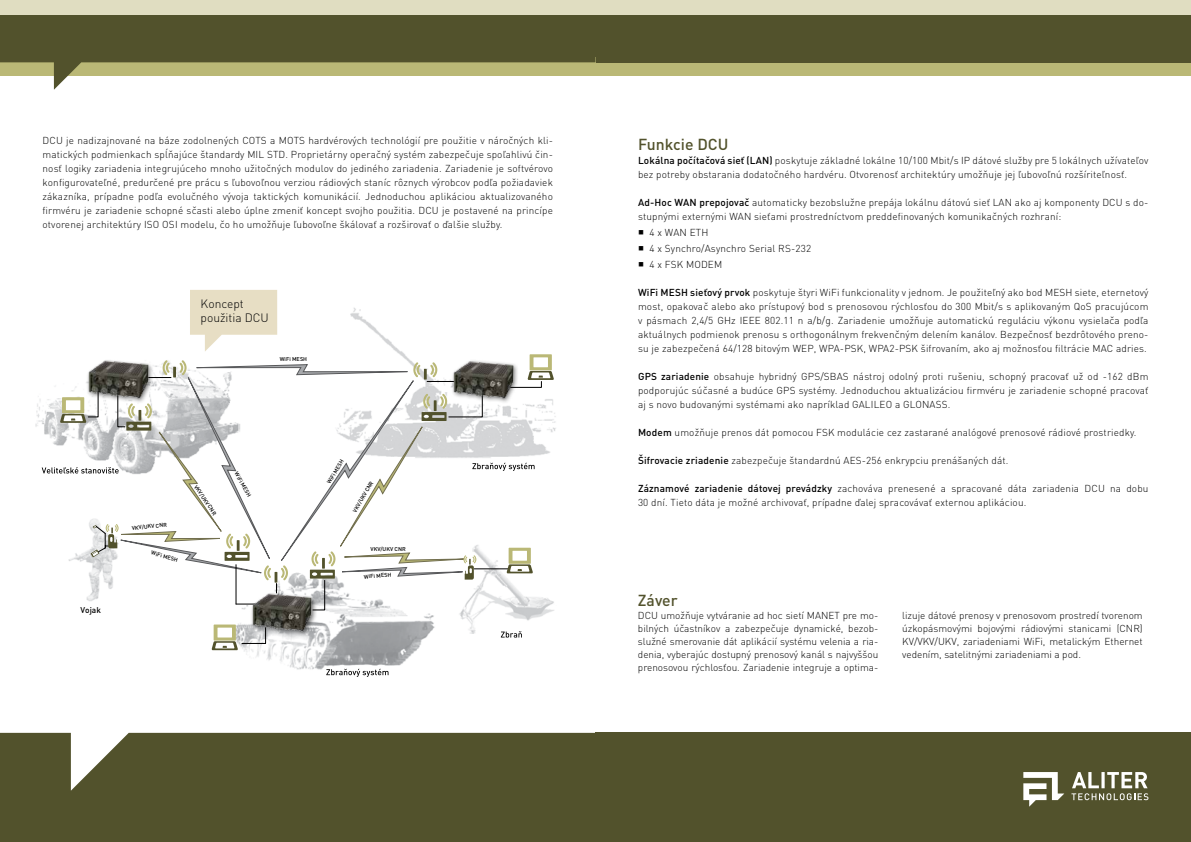
<style>
.page{position:relative;width:1191px;height:842px;background:#fff}
.page>*{position:absolute;margin:0;border:0;box-sizing:border-box;transform-origin:0 0}
.t1{font:500 15.8px "DIN Pro";color:#52522c}
.t2{font:300 12px/14.4px "DIN Pro";color:#000}
.t3{font:300 10px/14px "DIN Pro";letter-spacing:.015em;color:#000;text-align:justify}
.t4{font:500 8.3px "DIN Pro";color:#000}
.t5{font:500 5.6px "DIN Pro";color:#000}
.s1{font-weight:500}
.s2{font-family:"Arial Unicode MS";font-weight:400}
</style>
<div class="page">
<div style="left:595px;top:733px;width:596px;height:109px;background:#52522c"></div>
<svg style="left:1023px;top:772px;width:41px;height:35px"></svg>
<svg style="left:1071px;top:772px;width:77px;height:28px"></svg>
<div style="left:595px;top:57px;width:596px;height:19px;background:#bab876"></div>
<div style="left:595px;top:0;width:596px;height:62px;background:#52522c"></div>
<div style="left:595px;top:0;width:596px;height:14px;background:#e0ddc1"></div>
<div style="left:0;top:733px;width:595px;height:109px;background:#52522c"></div>
<svg style="left:0;top:14px;width:595px;height:76px;fill:#52522c"></svg>
<div style="left:0;top:0;width:595px;height:14px;background:#e0ddc1"></div>
<img style="left:350px;top:307px;width:206px;height:124px">
<img style="left:232px;top:644px;width:189px;height:28px">
<svg style="left:213px;top:611px;width:329px;height:33px"></svg>
<div style="left:214px;top:624px;width:22px;height:17px;background:linear-gradient(to right,#bab876,#bab876)"></div>
<div style="left:217px;top:628px;width:15px;height:9px;background:#fff"></div>
<svg style="left:212px;top:641px;width:26px;height:9px"></svg>
<div style="left:529px;top:354px;width:23px;height:16px;background:#bab876"></div>
<svg style="left:533px;top:357px;width:15px;height:10px"></svg>
<svg style="left:501px;top:631px;width:21px;height:6px"></svg>
<svg style="left:326px;top:669px;width:62px;height:8px"></svg>
<svg style="left:42px;top:358px;width:512px;height:253px"></svg>
<svg style="left:190px;top:290px;width:87px;height:61px"></svg>
<div style="left:86px;top:358px;width:68px;height:46px;background:#000;opacity:.55"></div>
<img style="left:85px;top:358px;width:68px;height:44px">
<div style="left:451px;top:358px;width:68px;height:46px;background:#fff"></div>
<img style="left:449px;top:350px;width:69px;height:53px">
<div style="left:250px;top:591px;width:68px;height:46px;background:#000;opacity:.55"></div>
<img style="left:248px;top:583px;width:69px;height:52px">
<p class="t3" style="left:43px;top:133px;width:512px">DCU je nadizajnované na báze zodolnených COTS a MOTS hardvérových technológií pre použitie v náročných kli&shy;matických podmienkach spĺňajúce štandardy MIL STD. Proprietárny operačný systém zabezpečuje spoľahlivú čin&shy;nosť logiky zariadenia integrujúceho mnoho užitočných modulov do jediného zariadenia. Zariadenie je softvérovo konfigurovateľné, predurčené pre prácu s ľubovoľnou verziou rádiových staníc rôznych výrobcov podľa požiadaviek zákazníka, prípadne podľa evolučného vývoja taktických komunikácií. Jednoduchou aplikáciou aktualizovaného firmvéru je zariadenie schopné sčasti alebo úplne zmeniť koncept svojho použitia. DCU je postavené na princípe otvorenej architektúry ISO OSI modelu, čo ho umožňuje ľubovoľne škálovať a rozširovať o ďalšie služby.</p>
<p class="t2" style="left:201px;top:296px;width:70px">Koncept použitia DCU</p>
<p class="t5" style="left:280px;top:355px;width:29px">WiFi MESH</p>
<p class="t4" style="left:81px;top:604px;width:22px">Vojak</p>
<p class="t5" style="left:132px;top:524px;width:37px;rotate:-5deg">VKV/UKV CNR</p>
<p class="t5" style="left:152px;top:549px;width:29px;rotate:15deg">WiFi MESH</p>
<p class="t5" style="left:325px;top:481px;width:29px;rotate:-60deg">WiFi MESH</p>
<p class="t5" style="left:239px;top:470px;width:29px;rotate:60deg">WiFi MESH</p>
<p class="t5" style="left:199px;top:483px;width:37px;rotate:56deg">VKV/UKV CNR</p>
<p class="t5" style="left:351px;top:510px;width:37px;rotate:-60deg">VKV/UKV CNR</p>
<p class="t5" style="left:371px;top:545px;width:37px;rotate:1deg">VKV/UKV CNR</p>
<p class="t5" style="left:364px;top:573px;width:29px;rotate:-5deg">WiFi MESH</p>
<h1 class="t1" style="left:638px;top:133px;width:92px">Funkcie DCU</h1>
<p class="t3" style="left:638px;top:153px;width:512px"><span class="s1">Lokálna počítačová sieť (LAN)</span> poskytuje základné lokálne 10/100 Mbit/s IP dátové služby pre 5 lokálnych užívateľov bez potreby obstarania dodatočného hardvéru. Otvorenosť architektúry umožňuje jej ľubovoľnú rozšíriteľnosť.</p>
<p class="t3" style="left:638px;top:195px;width:512px"><span class="s1">Ad-Hoc WAN prepojovač</span> automaticky bezobslužne prepája lokálnu dátovú sieť LAN ako aj komponenty DCU s do&shy;stupnými externými WAN sieťami prostredníctvom preddefinovaných komunikačných rozhraní:</p>
<p class="t3" style="left:638px;top:225px;width:72px"><span class="s2">■</span> 4 x WAN ETH</p>
<p class="t3" style="left:638px;top:241px;width:175px"><span class="s2">■</span> 4 x Synchro/Asynchro Serial RS-232</p>
<p class="t3" style="left:638px;top:257px;width:86px"><span class="s2">■</span> 4 x FSK MODEM</p>
<p class="t3" style="left:638px;top:285px;width:512px"><span class="s1">WiFi MESH sieťový prvok</span> poskytuje štyri WiFi funkcionality v jednom. Je použiteľný ako bod MESH siete, eternetový most, opakovač alebo ako prístupový bod s prenosovou rýchlosťou do 300 Mbit/s s aplikovaným QoS pracujúcom v pásmach 2,4/5 GHz IEEE 802.11 n a/b/g. Zariadenie umožňuje automatickú reguláciu výkonu vysielača podľa aktuálnych podmienok prenosu s orthogonálnym frekvenčným delením kanálov. Bezpečnosť bezdrôtového preno&shy;su je zabezpečená 64/128 bitovým WEP, WPA-PSK, WPA2-PSK šifrovaním, ako aj možnosťou filtrácie MAC adries.</p>
<p class="t3" style="left:638px;top:369px;width:512px"><span class="s1">GPS zariadenie</span> obsahuje hybridný GPS/SBAS nástroj odolný proti rušeniu, schopný pracovať už od -162 dBm podporujúc súčasné a budúce GPS systémy. Jednoduchou aktualizáciou firmvéru je zariadenie schopné pracovať aj s novo budovanými systémami ako napríklad GALILEO a GLONASS.</p>
<p class="t3" style="left:638px;top:425px;width:500px"><span class="s1">Modem</span> umožňuje prenos dát pomocou FSK modulácie cez zastarané analógové prenosové rádiové prostriedky.</p>
<p class="t3" style="left:638px;top:453px;width:372px"><span class="s1">Šifrovacie zriadenie</span> zabezpečuje štandardnú AES-256 enkrypciu prenášaných dát.</p>
<p class="t3" style="left:638px;top:481px;width:512px"><span class="s1">Záznamové zariadenie dátovej prevádzky</span> zachováva prenesené a spracované dáta zariadenia DCU na dobu<br>30 dní. Tieto dáta je možné archivovať, prípadne ďalej spracovávať externou aplikáciou.</p>
<h1 class="t1" style="left:638px;top:589px;width:41px">Záver</h1>
<p class="t3" style="left:638px;top:608px;width:242px;line-height:13px">DCU umožňuje vytváranie ad hoc sietí MANET pre mo&shy;bilných účastníkov a zabezpečuje dynamické, bezob&shy;služné smerovanie dát aplikácií systému velenia a ria&shy;denia, vyberajúc dostupný prenosový kanál s najvyššou prenosovou rýchlosťou. Zariadenie integruje a optima-</p>
<p class="t3" style="left:902px;top:608px;width:242px;line-height:13px">lizuje dátové prenosy v prenosovom prostredí tvorenom úzkopásmovými bojovými rádiovými stanicami (CNR)<br>KV/VKV/UKV, zariadeniami WiFi, metalickým Ethernet vedením, satelitnými zariadeniami a pod.</p>
</div>
